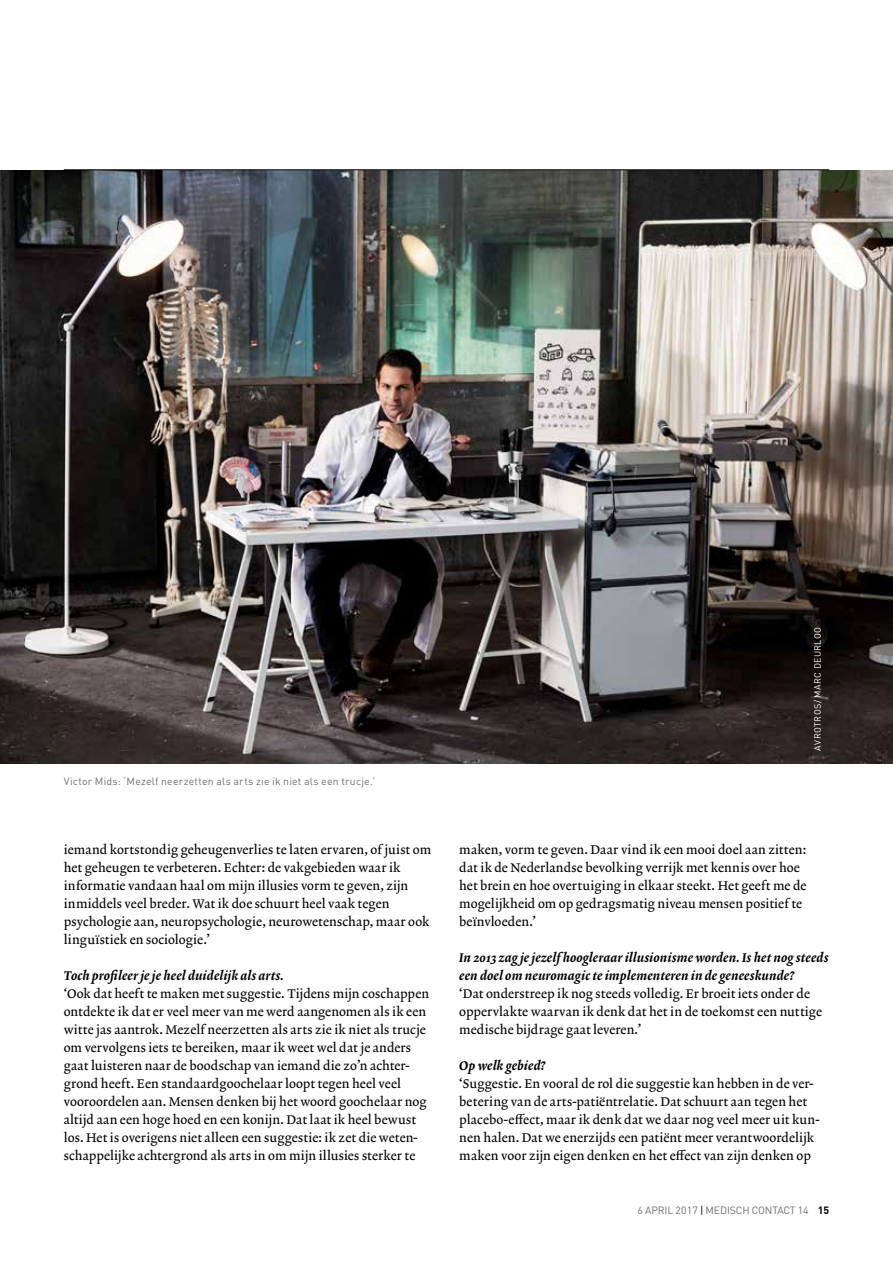
<style>
.page{position:relative;width:893px;height:1263px;background:#fff}
.page>*{position:absolute;margin:0;border:0;box-sizing:border-box;transform-origin:0 0}
.t1{font:12.75px/18px "Lexicon No 2 Roman A";letter-spacing:.01em;color:#000}
.t2{font:12.75px/18px "Lexicon No 2 Italic D";letter-spacing:.01em;color:#000}
.t3{font:10.5px "DINOT";letter-spacing:.02em;color:#706f6f}
.t4{font:10.5px "DINOT";letter-spacing:-.015em;color:#706f6f}
.t5{font:9px "DINOT";letter-spacing:.045em;color:#fff}
.s1{color:#000}
.s2{font-weight:700;color:#000}
</style>
<div class="page">
<img style="left:0;top:170px;width:893px;height:593px">
<hr style="left:64px;top:169px;width:765px;height:1px;background:#000">
<p class="t3" style="left:64px;top:775px;width:313px">Victor Mids: ‘Mezelf neerzetten als arts zie ik niet als een trucje.’</p>
<p class="t1" style="left:64px;top:841px;width:369px">iemand kortstondig geheugenverlies te laten ervaren, of juist om het geheugen te verbeteren. Echter: de vakgebieden waar ik informatie vandaan haal om mijn illusies vorm te geven, zijn inmiddels veel breder. Wat ik doe schuurt heel vaak tegen psychologie aan, neuropsychologie, neurowetenschap, maar ook linguïstiek en sociologie.’</p>
<p class="t2" style="left:64px;top:967px;width:221px">Toch profileer je je heel duidelijk als arts.</p>
<p class="t1" style="left:64px;top:985px;width:367px">‘Ook dat heeft te maken met suggestie. Tijdens mijn coschappen ontdekte ik dat er veel meer van me werd aangenomen als ik een witte jas aantrok. Mezelf neerzetten als arts zie ik niet als trucje om vervolgens iets te bereiken, maar ik weet wel dat je anders gaat luisteren naar de boodschap van iemand die zo’n achter&shy;grond heeft. Een standaardgoochelaar loopt tegen heel veel vooroordelen aan. Mensen denken bij het woord goochelaar nog altijd aan een hoge hoed en een konijn. Dat laat ik heel bewust los. Het is overigens niet alleen een suggestie: ik zet die weten&shy;schappelijke achtergrond als arts in om mijn illusies sterker te</p>
<p class="t5" style="left:812px;top:750px;width:125px;rotate:-90deg">AVROTROS/ MARC DEURLOO</p>
<p class="t1" style="left:459px;top:841px;width:349px">maken, vorm te geven. Daar vind ik een mooi doel aan zitten: dat ik de Nederlandse bevolking verrijk met kennis over hoe het brein en hoe overtuiging in elkaar steekt. Het geeft me de mogelijkheid om op gedragsmatig niveau mensen positief te beïnvloeden.’</p>
<p class="t2" style="left:459px;top:949px;width:371px">In 2013 zag je jezelf hoogleraar illusionisme worden. Is het nog steeds een doel om neuromagic te implementeren in de geneeskunde?</p>
<p class="t1" style="left:459px;top:985px;width:364px">‘Dat onderstreep ik nog steeds volledig. Er broeit iets onder de oppervlakte waarvan ik denk dat het in de toekomst een nuttige medische bijdrage gaat leveren.’</p>
<p class="t2" style="left:459px;top:1057px;width:88px">Op welk gebied?</p>
<p class="t1" style="left:459px;top:1075px;width:362px">‘Suggestie. En vooral de rol die suggestie kan hebben in de ver&shy;betering van de arts-patiëntrelatie. Dat schuurt aan tegen het placebo-effect, maar ik denk dat we daar nog veel meer uit kun&shy;nen halen. Dat we enerzijds een patiënt meer verantwoordelijk maken voor zijn eigen denken en het effect van zijn denken op</p>
<p class="t4" style="left:637px;top:1203px;width:193px">6 APRIL 2017 <span class="s1">|</span> MEDISCH CONTACT 14 <span class="s2">15</span></p>
</div>
